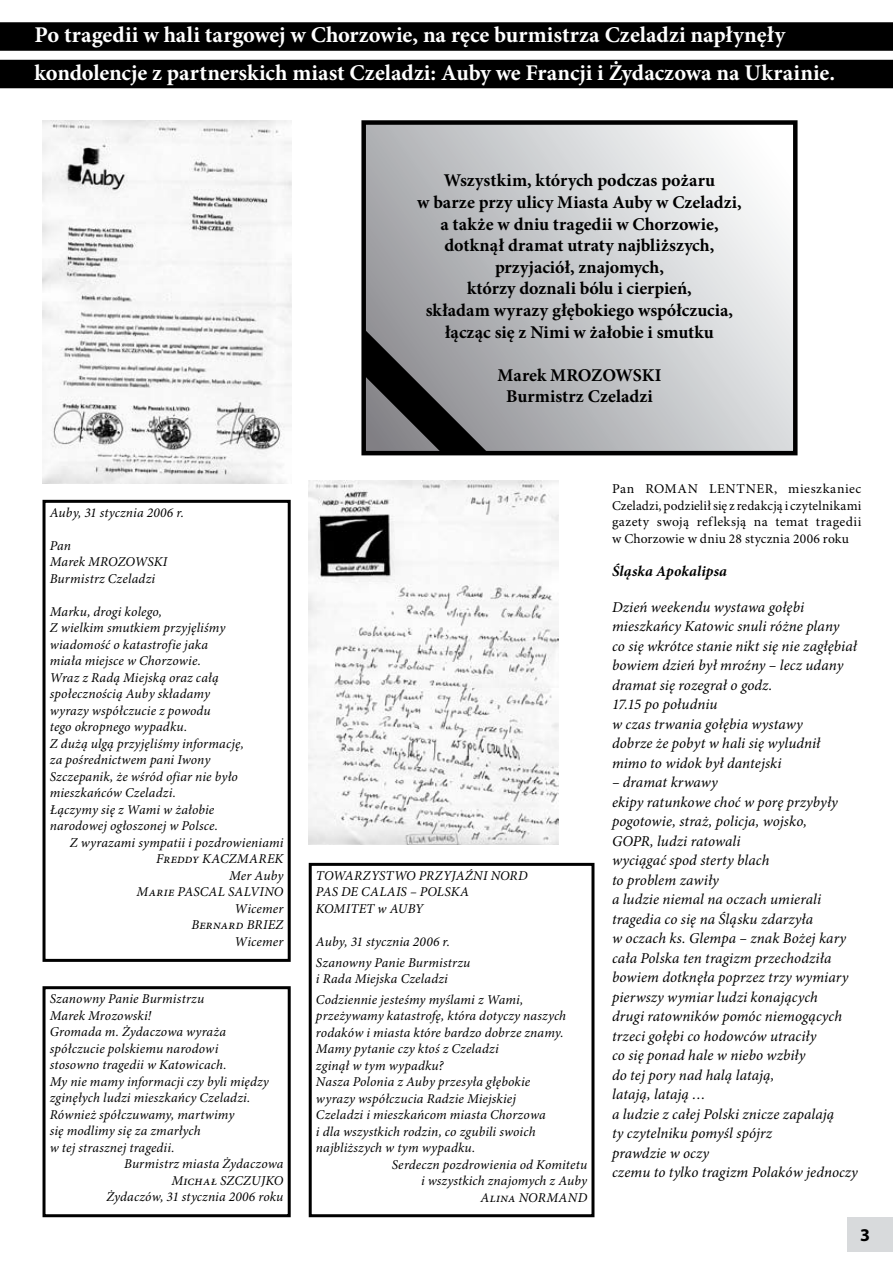
<style>
.page{position:relative;width:893px;height:1263px;background:#fff}
.page>*{position:absolute;margin:0;border:0;box-sizing:border-box;transform-origin:0 0}
.t1{font:700 22.5px/37.5px "Minion Pro";color:#fff}
.t2{font:700 18px/21.6px "Minion Pro";color:#000;text-align:center}
.t3{font:italic 15px/19.5px "Minion Pro";letter-spacing:.005em;color:#000}
.t4{font:italic 700 15px "Minion Pro";letter-spacing:.01em;color:#000}
.t5{font:italic 13.5px/16.5px "Minion Pro";letter-spacing:.01em;color:#000}
.t6{font:13.5px/16.5px "Minion Pro";letter-spacing:.02em;color:#000;text-align:justify}
</style>
<div class="page">
<img style="left:43px;top:120px;width:248px;height:363px">
<img style="left:309px;top:481px;width:249px;height:364px">
<div style="left:43px;top:500px;width:248px;height:462px;border:3px solid #000"></div>
<div style="left:0;top:22px;width:893px;height:29px;background:#000"></div>
<div style="left:0;top:60px;width:893px;height:28px;background:#000"></div>
<div style="left:309px;top:863px;width:285px;height:354px;border:3px solid #000"></div>
<div style="left:43px;top:986px;width:248px;height:231px;border:3px solid #000"></div>
<svg style="left:366px;top:125px;width:426px;height:325px;background:#c9cbcd"></svg>
<div style="left:361px;top:120px;width:436px;height:335px;border:4px solid #000"></div>
<svg style="left:364px;top:330px;width:124px;height:123px;background:#656567"></svg>
<div style="left:847px;top:1217px;width:46px;height:34px;background:#d8dadc"></div>
<h1 class="t1" style="left:35px;top:17px;width:802px">Po tragedii w hali targowej w Chorzowie, na ręce burmistrza Czeladzi napłynęły kondolencje z partnerskich miast Czeladzi: Auby we Francji i Żydaczowa na Ukrainie.</h1>
<p class="t2" style="left:417px;top:171px;width:326px">Wszystkim, których podczas pożaru<br>w barze przy ulicy Miasta Auby w Czeladzi, a także w dniu tragedii w Chorzowie, dotknął dramat utraty najbliższych, przyjaciół, znajomych,<br>którzy doznali bólu i cierpień,<br>składam wyrazy głębokiego współczucia, łącząc się z Nimi w żałobie i smutku</p>
<h2 class="t2" style="left:497px;top:365px;width:165px">Marek MROZOWSKI<br>Burmistrz Czeladzi</h2>
<p class="t5" style="left:50px;top:505px;width:136px">Auby, 31 stycznia 2006 r.</p>
<p class="t5" style="left:50px;top:538px;width:119px">Pan<br>Marek MROZOWSKI<br>Burmistrz Czeladzi</p>
<p class="t5" style="left:50px;top:604px;width:196px">Marku, drogi kolego,<br>Z wielkim smutkiem przyjęliśmy wiadomość o katastrofie jaka<br>miała miejsce w Chorzowie.<br>Wraz z Radą Miejską oraz całą społecznością Auby składamy wyrazy współczucie z powodu<br>tego okropnego wypadku.<br>Z dużą ulgą przyjęliśmy informację, za pośrednictwem pani Iwony<br>Szczepanik, że wśród ofiar nie było mieszkańców Czeladzi.<br>Łączymy się z Wami w żałobie narodowej ogłoszonej w Polsce.</p>
<p class="t5" style="left:70px;top:835px;width:215px">Z wyrazami sympatii i pozdrowieniami</p>
<p class="t5" style="left:156px;top:851px;width:129px">Freddy KACZMAREK</p>
<p class="t5" style="left:229px;top:868px;width:57px">Mer Auby</p>
<p class="t5" style="left:137px;top:884px;width:57px">Marie Pasca</p>
<p class="t5" style="left:192px;top:884px;width:94px;text-align:right">l SALVINO<br>Wicemer<br>Bernard BRIEZ<br>Wicemer</p>
<p class="t5" style="left:50px;top:991px;width:156px">Szanowny Panie Burmistrzu</p>
<p class="t5" style="left:50px;top:1008px;width:103px">Marek Mrozowski!</p>
<p class="t5" style="left:50px;top:1024px;width:178px">Gromada m. Żydaczowa wyraża</p>
<p class="t5" style="left:50px;top:1041px;width:170px">spółczucie polskiemu narodowi</p>
<p class="t5" style="left:50px;top:1057px;width:178px">stosowno tragedii w Katowicach.</p>
<p class="t5" style="left:50px;top:1074px;width:222px">My nie mamy informacji czy byli między</p>
<p class="t5" style="left:50px;top:1090px;width:202px">zginęłych ludzi mieszkańcy Czeladzi.</p>
<p class="t5" style="left:50px;top:1107px;width:187px">Również spółczuwamy, martwimy</p>
<p class="t5" style="left:50px;top:1123px;width:153px">się modlimy się za zmarłych</p>
<p class="t5" style="left:50px;top:1140px;width:126px">w tej strasznej tragedii.</p>
<p class="t5" style="left:124px;top:1156px;width:161px">Burmistrz miasta Żydaczowa</p>
<p class="t5" style="left:171px;top:1173px;width:114px">Michał SZCZUJKO</p>
<p class="t5" style="left:106px;top:1189px;width:178px">Żydaczów, 31 stycznia 2006 roku</p>
<p class="t5" style="left:316px;top:868px;width:213px">TOWARZYSTWO PRZYJAŹNI NORD<br>PAS DE CALAIS – POLSKA<br>KOMITET w AUBY</p>
<p class="t5" style="left:316px;top:932px;width:156px;line-height:20.7px">Auby, 31 stycznia 2006 r.<br>Szanowny Panie Burmistrzu</p>
<p class="t5" style="left:316px;top:969px;width:209px;line-height:20.7px">i Rada Miejska Czeladzi<br>Codziennie jesteśmy myślami z Wami,</p>
<p class="t5" style="left:316px;top:1008px;width:252px">przeżywamy katastrofę, która dotyczy naszych</p>
<p class="t5" style="left:316px;top:1025px;width:249px">rodaków i miasta które bardzo dobrze znamy.</p>
<p class="t5" style="left:316px;top:1041px;width:184px">Mamy pytanie czy ktoś z Czeladzi</p>
<p class="t5" style="left:316px;top:1058px;width:129px">zginął w tym wypadku?</p>
<p class="t5" style="left:316px;top:1074px;width:216px">Nasza Polonia z Auby przesyła głębokie</p>
<p class="t5" style="left:316px;top:1091px;width:202px">wyrazy współczucia Radzie Miejskiej</p>
<p class="t5" style="left:316px;top:1107px;width:231px">Czeladzi i mieszkańcom miasta Chorzowa</p>
<p class="t5" style="left:316px;top:1124px;width:221px">i dla wszystkich rodzin, co zgubili swoich</p>
<p class="t5" style="left:316px;top:1140px;width:161px">najbliższych w tym wypadku.</p>
<p class="t5" style="left:392px;top:1157px;width:197px">Serdeczn pozdrowienia od Komitetu</p>
<p class="t5" style="left:421px;top:1173px;width:169px">i wszystkich znajomych z Auby</p>
<p class="t5" style="left:481px;top:1190px;width:108px">Alina NORMAND</p>
<p class="t6" style="left:612px;top:481px;width:251px">Pan ROMAN LENTNER, mieszkaniec Czeladzi, podzielił się z redakcją i czytelnikami gazety swoją refleksją na temat tragedii w Chorzowie w dniu 28 stycznia 2006 roku</p>
<p class="t4" style="left:612px;top:562px;width:116px">Śląska Apokalipsa</p>
<p class="t3" style="left:612px;top:598px;width:247px">Dzień weekendu wystawa gołębi mieszkańcy Katowic snuli różne plany<br>co się wkrótce stanie nikt się nie zagłębiał bowiem dzień był mroźny – lecz udany dramat się rozegrał o godz.<br>17.15 po południu<br>w czas trwania gołębia wystawy<br>dobrze że pobyt w hali się wyludnił mimo to widok był dantejski</p>
<p class="t3" style="left:612px;top:773px;width:248px">– dramat krwawy<br>ekipy ratunkowe choć w porę przybyły pogotowie, straż, policja, wojsko,<br>GOPR, ludzi ratowali<br>wyciągać spod sterty blach<br>to problem zawiły<br>a ludzie niemal na oczach umierali tragedia co się na Śląsku zdarzyła<br>w oczach ks. Glempa – znak Bożej kary cała Polska ten tragizm przechodziła bowiem dotknęła poprzez trzy wymiary pierwszy wymiar ludzi konających<br>drugi ratowników pomóc niemogących trzeci gołębi co hodowców utraciły<br>co się ponad hale w niebo wzbiły<br>do tej pory nad halą latają,<br>latają, latają …<br>a ludzie z całej Polski znicze zapalają<br>ty czytelniku pomyśl spójrz<br>prawdzie w oczy<br>czemu to tylko tragizm Polaków jednoczy</p>
</div>
